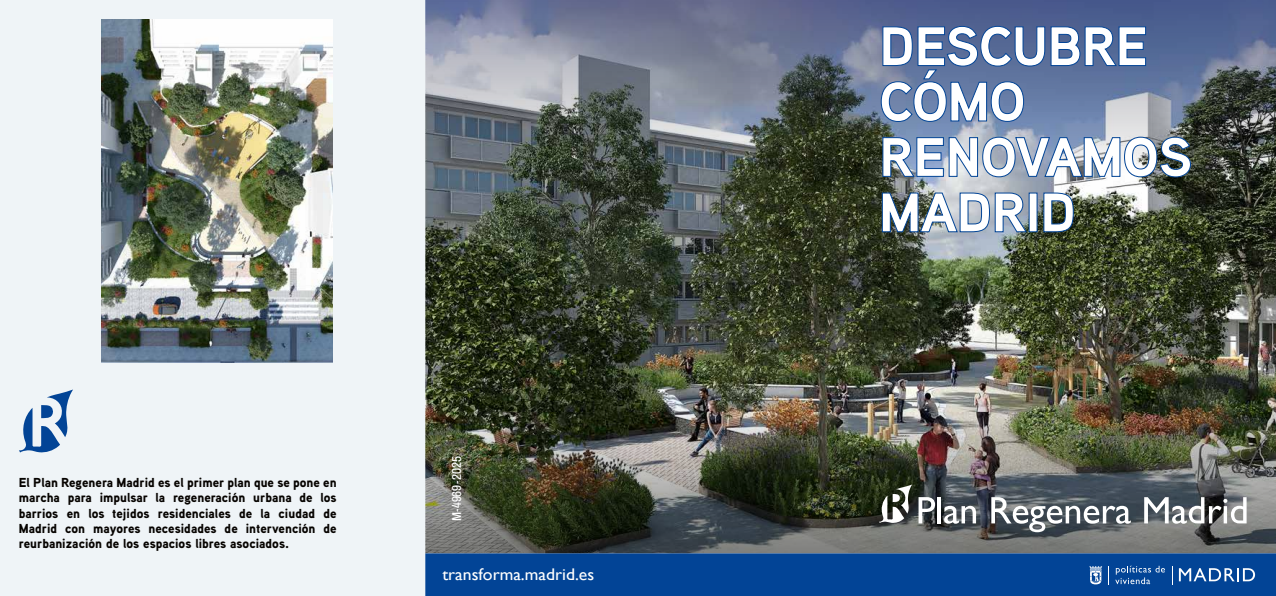
<style>
.page{position:relative;width:1276px;height:596px;background:#fff}
.page>*{position:absolute;margin:0;border:0;box-sizing:border-box;transform-origin:0 0}
.t1{font:900 55.4px/55.3px "Aaux Next";letter-spacing:-.015em;color:#fff}
.t2{font:16.8px "Gill Sans";color:#fff;scale:1.05 1}
.t3{font:900 13px/15px "Aaux Next";color:#060300;text-align:justify}
.t4{font:500 13px "Archivo Condensed";color:#fff}
</style>
<div class="page">
<div style="left:0;top:0;width:425px;height:595px;background:#eff4f7"></div>
<img style="left:425px;top:178px;width:851px;height:218px">
<img style="left:425px;top:396px;width:851px;height:157px">
<svg style="left:425px;top:0;width:851px;height:178px;background:#677080"></svg>
<svg style="left:19px;top:389px;width:54px;height:63px"></svg>
<svg style="left:881px;top:26px;width:265px;height:96px;background:#5c74a0"></svg>
<img style="left:882px;top:137px;width:308px;height:40px">
<img style="left:882px;top:192px;width:107px;height:40px">
<svg style="left:995px;top:192px;width:31px;height:40px"></svg>
<div style="left:1029px;top:193px;width:8px;height:39px;border:1px solid #024496"></div>
<svg style="left:1043px;top:192px;width:30px;height:40px"></svg>
<svg style="left:918px;top:497px;width:17px;height:26px"></svg>
<hr style="left:937px;top:497px;width:4px;height:26px;background:#fff">
<svg style="left:944px;top:505px;width:32px;height:18px"></svg>
<svg style="left:991px;top:497px;width:140px;height:35px"></svg>
<svg style="left:1144px;top:497px;width:102px;height:26px"></svg>
<svg style="left:873px;top:484px;width:39px;height:44px"></svg>
<img style="left:101px;top:19px;width:232px;height:343px">
<div style="left:425px;top:553px;width:851px;height:42px;background:#024496"></div>
<svg style="left:1108px;top:566px;width:1px;height:17px"></svg>
<svg style="left:1115px;top:565px;width:50px;height:18px"></svg>
<svg style="left:1172px;top:566px;width:1px;height:17px"></svg>
<svg style="left:1179px;top:568px;width:76px;height:13px"></svg>
<svg style="left:1089px;top:566px;width:13px;height:18px"></svg>
<p class="t3" style="left:19px;top:475px;width:319px">El Plan Regenera Madrid es el primer plan que se pone en marcha para impulsar la regeneración urbana de los barrios en los tejidos residenciales de la ciudad de Madrid con mayores necesidades de intervención de reurbanización de los espacios libres asociados.</p>
<p class="t4" style="left:447px;top:521px;width:67px;rotate:-90deg">M-4969-2025</p>
<p class="t2" style="left:442px;top:564px;width:146px">transforma.madrid.es</p>
<h1 class="t1" style="left:879px;top:18px;width:315px">DESCUBRE<br>CÓMO<br>RENOVAMOS<br>MADRID</h1>
</div>
